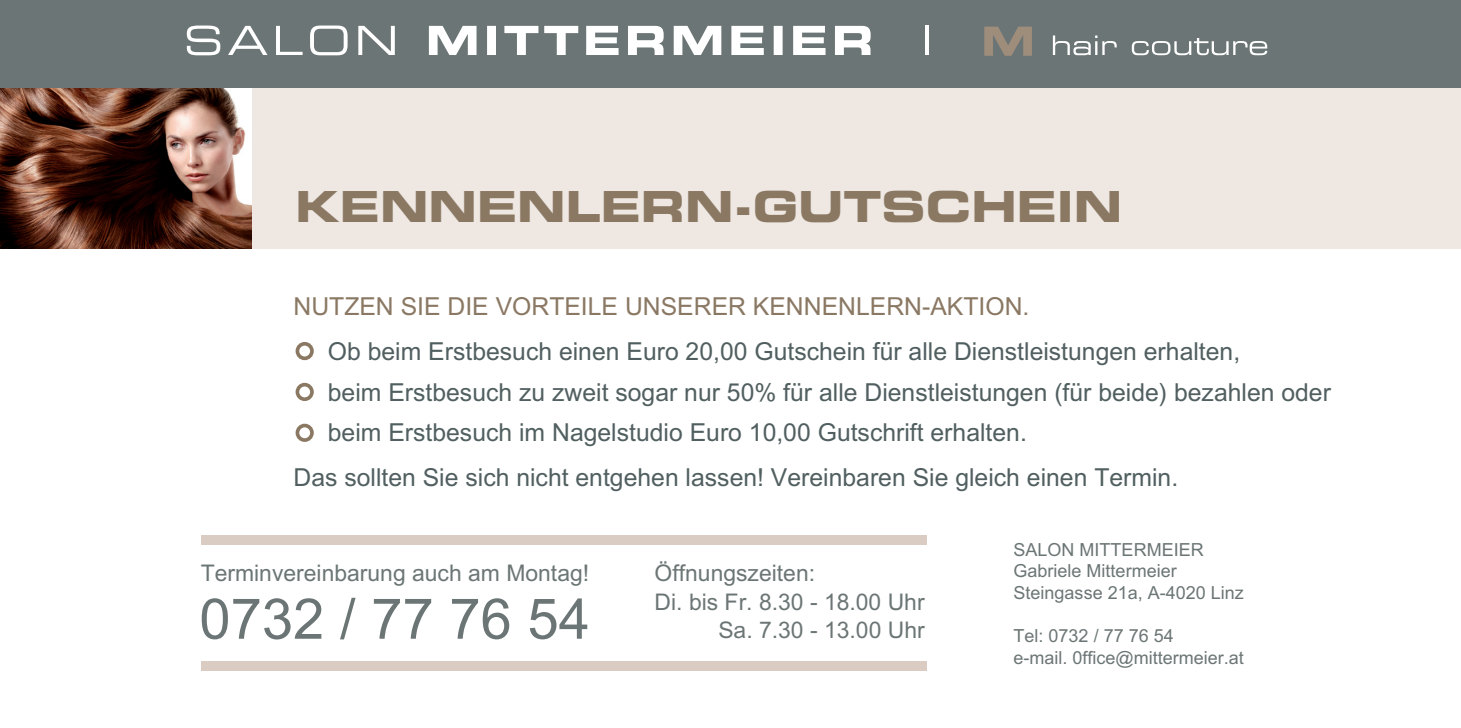
<style>
.page{position:relative;width:1461px;height:728px;background:#fff}
.page>*{position:absolute;margin:0;border:0;box-sizing:border-box;transform-origin:0 0}
.t1{font:56.25px "Arial";color:#6c7575}
.t2{font:42.75px "Eurostile Bold Extended Two";color:#8a7863}
.t3{font:24.75px/40.5px "Arial";color:#515f60}
.t4{font:24.75px "Arial";color:#8a7863}
.t5{font:22.95px "Arial";color:#6c7575}
.t6{font:18px/21.6px "Arial";color:#6c7575}
</style>
<div class="page">
<img style="left:0;top:87px;width:252px;height:161px">
<div style="left:252px;top:87px;width:1209px;height:162px;background:#eee7e2"></div>
<div style="left:0;top:0;width:1460px;height:87px;background:#6c7575"></div>
<svg style="left:187px;top:26px;width:683px;height:29px"></svg>
<svg style="left:984px;top:27px;width:48px;height:29px"></svg>
<svg style="left:1053px;top:35px;width:214px;height:20px"></svg>
<hr style="left:925px;top:26px;width:3px;height:29px;background:#fff">
<div style="left:201px;top:534px;width:725px;height:10px;background:#dacbc3"></div>
<div style="left:201px;top:661px;width:725px;height:9px;background:#dacbc3"></div>
<div style="left:296px;top:342px;width:18px;height:18px;border:4px solid #8a7863;border-radius:50%"></div>
<div style="left:296px;top:382px;width:18px;height:19px;border:4px solid #8a7863;border-radius:50%"></div>
<div style="left:296px;top:423px;width:18px;height:18px;border:4px solid #8a7863;border-radius:50%"></div>
<h2 class="t2" style="left:296px;top:177px;width:828px">KENNENLERN-GUTSCHEIN</h2>
<p class="t4" style="left:293px;top:292px;width:168px">Nutzen Sie die</p>
<p class="t4" style="left:496px;top:292px;width:33px">Vorteile</p>
<p class="t4" style="left:625px;top:292px;width:18px">unserer</p>
<p class="t4" style="left:753px;top:292px;width:35px">Kennenlern</p>
<p class="t4" style="left:922px;top:292px;width:41px">-Aktion</p>
<p class="t4" style="left:1022px;top:292px;width:8px">.</p>
<p class="t3" style="left:328px;top:331px;width:1004px">Ob beim Erstbesuch einen Euro 20,00 Gutschein für alle Dienstleistungen erhalten,<br>beim Erstbesuch zu zweit sogar nur 50% für alle Dienstleistungen (für beide) bezahlen oder beim Erstbesuch im Nagelstudio Euro 10,00 Gutschrift erhalten.</p>
<p class="t3" style="left:293px;top:457px;width:886px">Das sollten Sie sich nicht entgehen lassen! Vereinbaren Sie gleich einen Termin.</p>
<p class="t5" style="left:201px;top:560px;width:390px">Terminvereinbarung auch am Montag!</p>
<h1 class="t1" style="left:199px;top:587px;width:392px">0732 / 77 76 54</h1>
<p class="t5" style="left:654px;top:559px;width:162px">Öffnungszeiten:</p>
<p class="t5" style="left:654px;top:588px;width:271px">Di. bis Fr. 8.30 - 18.00 Uhr</p>
<p class="t5" style="left:718px;top:617px;width:208px">Sa. 7.30 - 13.00 Uhr</p>
<p class="t6" style="left:1013px;top:538px;width:232px">SALON MITTERMEIER<br>Gabriele Mittermeier<br>Steingasse 21a, A-4020 Linz</p>
<p class="t6" style="left:1013px;top:624px;width:232px">Tel: 0732 / 77 76 54<br>e-mail. 0ffice@mittermeier.at</p>
</div>
